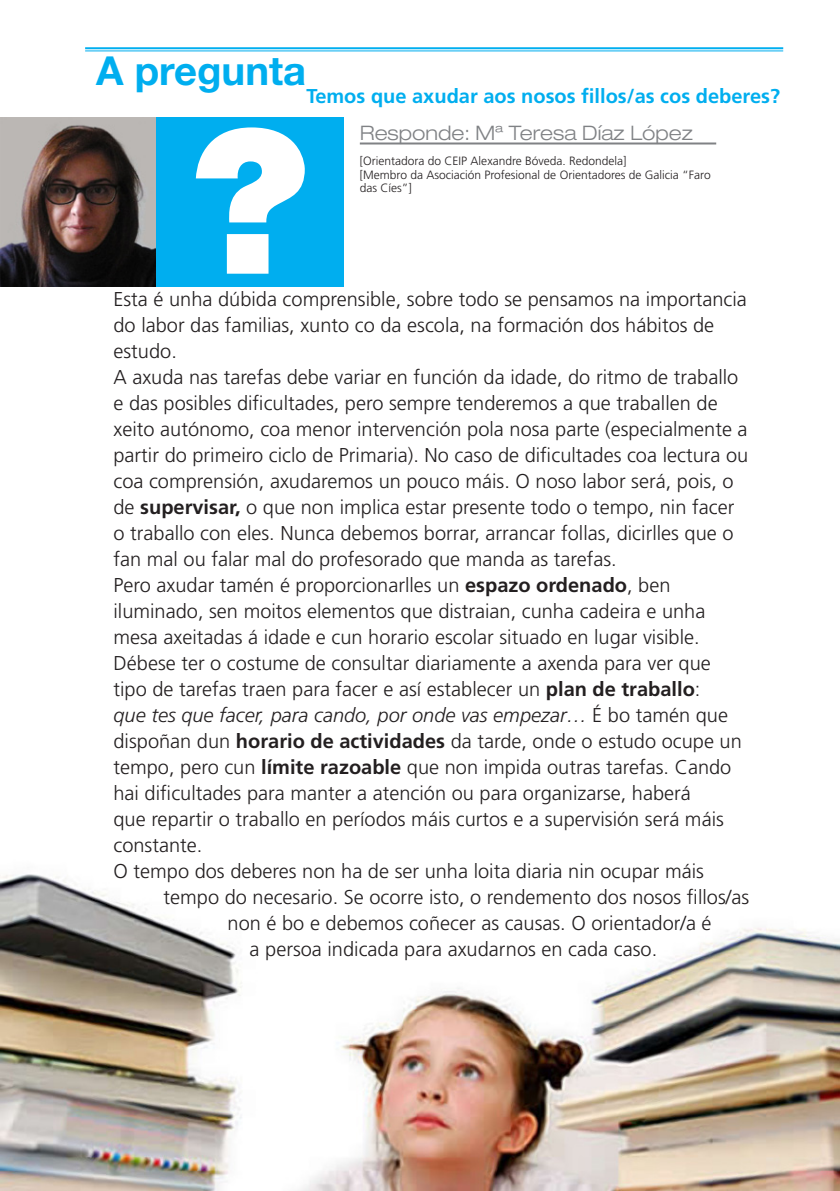
<style>
.page{position:relative;width:840px;height:1191px;background:#fff}
.page>*{position:absolute;margin:0;border:0;box-sizing:border-box;transform-origin:0 0}
.t1{font:900 200px "Helvetica Neue LT Std";color:#fff}
.t2{font:700 40px "Helvetica Neue LT Std";color:#00aeef}
.t3{font:300 20px/26px "Frutiger LT Std";color:#231f20}
.t4{font:700 20px "Frutiger LT Std";color:#00aeef}
.t5{font:300 expanded 20px "Helvetica Neue LT Std";color:#808285}
.t6{font:300 12px/13.8px "Frutiger LT Std";color:#231f20}
.s1{font-weight:700}
.s2{font-style:italic}
</style>
<div class="page">
<img style="left:0;top:874px;width:839px;height:317px">
<hr style="left:85px;top:47px;width:697px;height:2px;background:#00aeef">
<hr style="left:85px;top:51px;width:697px;height:1px;background:#00aeef">
<img style="left:0;top:118px;width:156px;height:169px">
<div style="left:156px;top:118px;width:188px;height:169px;background:#00aeef"></div>
<hr style="left:359px;top:142px;width:356px;height:2px;background:#808285">
<h2 class="t2" style="left:96px;top:46px;width:211px">A pregunta</h2>
<h1 class="t1" style="left:193px;top:83px;width:116px">?</h1>
<p class="t5" style="left:359px;top:121px;width:334px">Responde: Mª Teresa Díaz López</p>
<p class="t4" style="left:306px;top:84px;width:475px">Temos que axudar aos nosos fillos/as cos deberes?</p>
<p class="t6" style="left:359px;top:154px;width:352px">[Orientadora do CEIP Alexandre Bóveda. Redondela]<br>[Membro da Asociación Profesional de Orientadores de Galicia “Faro das Cíes”]</p>
<p class="t3" style="left:113px;top:287px;width:636px">Esta é unha dúbida comprensible, sobre todo se pensamos na importancia do labor das familias, xunto co da escola, na formación dos hábitos de estudo.<br>A axuda nas tarefas debe variar en función da idade, do ritmo de traballo e das posibles dificultades, pero sempre tenderemos a que traballen de xeito autónomo, coa menor intervención pola nosa parte (especialmente a partir do primeiro ciclo de Primaria). No caso de dificultades coa lectura ou coa comprensión, axudaremos un pouco máis. O noso labor será, pois, o de <span class="s1">supervisar,</span> o que non implica estar presente todo o tempo, nin facer o traballo con eles. Nunca debemos borrar, arrancar follas, dicirlles que o fan mal ou falar mal do profesorado que manda as tarefas.<br>Pero axudar tamén é proporcionarlles un <span class="s1">espazo ordenado</span>, ben iluminado, sen moitos elementos que distraian, cunha cadeira e unha mesa axeitadas á idade e cun horario escolar situado en lugar visible.<br>Débese ter o costume de consultar diariamente a axenda para ver que tipo de tarefas traen para facer e así establecer un <span class="s1">plan de traballo</span>:<br><span class="s2">que tes que facer, para cando, por onde vas empezar…</span> É bo tamén que dispoñan dun <span class="s1">horario de actividades</span> da tarde, onde o estudo ocupe un tempo, pero cun <span class="s1">límite razoable</span> que non impida outras tarefas. Cando hai dificultades para manter a atención ou para organizarse, haberá<br>que repartir o traballo en períodos máis curtos e a supervisión será máis constante.<br>O tempo dos deberes non ha de ser unha loita diaria nin ocupar máis</p>
<p class="t3" style="left:163px;top:885px;width:587px">tempo do necesario. Se ocorre isto, o rendemento dos nosos fillos/as</p>
<p class="t3" style="left:227px;top:911px;width:485px">non é bo e debemos coñecer as causas. O orientador/a é</p>
<p class="t3" style="left:249px;top:937px;width:409px">a persoa indicada para axudarnos en cada caso.</p>
</div>
